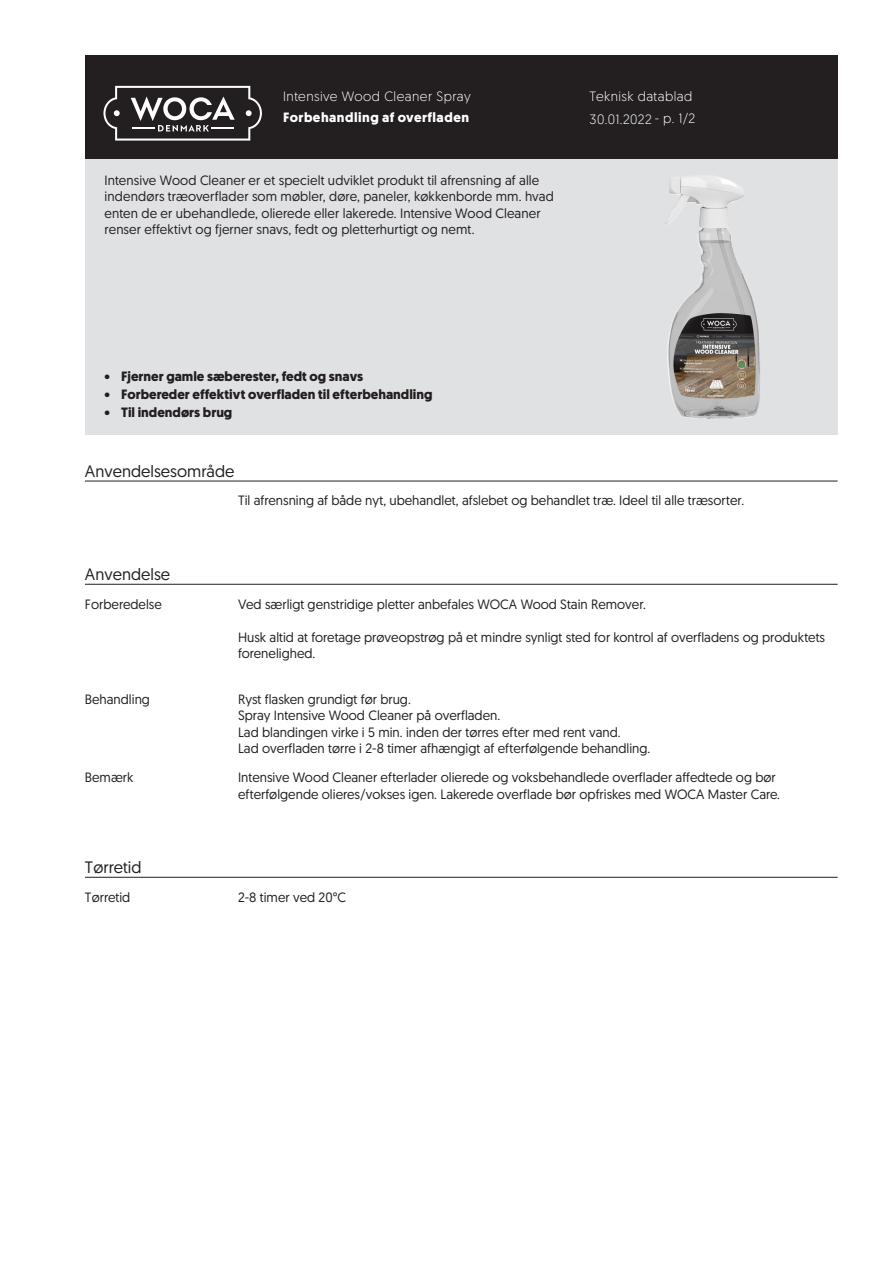
<style>
.page{position:relative;width:893px;height:1263px;background:#fff}
.page>*{position:absolute;margin:0;border:0;box-sizing:border-box;transform-origin:0 0}
.skyBodyHdn{font:16.5px "Geomanist";color:#231f20}
.skyBodyTxt{font:13.5px/16.5px "Geomanist";color:#231f20}
.skyRegularTxtBodytex{font:13.5px/16.5px "Geomanist";letter-spacing:.01em;color:#231f20}
.skyBulletBodytext{font:700 13.5px "Geomanist";color:#231f20}
.skyWhiteHdnBodytext{font:300 13.5px "Geomanist";letter-spacing:.03em;color:#fff}
.skyBodyCap{font:13.5px "Geomanist";color:#231f20}
.skyWhiteBoldHdnBodyt{font:700 13.5px "Geomanist";letter-spacing:.04em;color:#fff}
</style>
<div class="page">
<div style="left:85px;top:159px;width:753px;height:276px;background:#e0e1e3"></div>
<div style="left:85px;top:55px;width:753px;height:104px;background:#231f20"></div>
<hr style="left:85px;top:481px;width:753px;height:1px;background:#231f20">
<hr style="left:85px;top:584px;width:753px;height:1px;background:#231f20">
<hr style="left:85px;top:877px;width:753px;height:1px;background:#231f20">
<img style="left:665px;top:176px;width:95px;height:243px">
<svg style="left:103px;top:86px;width:159px;height:55px"></svg>
<p class="skyWhiteHdnBodytext" style="left:283px;top:87px;width:189px">Intensive Wood Cleaner Spray</p>
<p class="skyWhiteBoldHdnBodyt" style="left:283px;top:108px;width:187px">Forbehandling af overfladen</p>
<p class="skyRegularTxtBodytex" style="left:105px;top:171px;width:451px">Intensive Wood Cleaner er et specielt udviklet produkt til afrensning af alle indendørs træoverflader som møbler, døre, paneler, køkkenborde mm. hvad enten de er ubehandlede, olierede eller lakerede. Intensive Wood Cleaner renser effektivt og fjerner snavs, fedt og pletterhurtigt og nemt.</p>
<p class="skyWhiteHdnBodytext" style="left:590px;top:87px;width:104px">Teknisk datablad</p>
<p class="skyWhiteHdnBodytext" style="left:590px;top:110px;width:107px">30.01.2022 - p. 1/2</p>
<p class="skyBulletBodytext" style="left:105px;top:368px;width:260px">• Fjerner gamle sæberester, fedt og snavs</p>
<p class="skyBulletBodytext" style="left:105px;top:386px;width:329px">• Forbereder effektivt overfladen til efterbehandling</p>
<p class="skyBulletBodytext" style="left:105px;top:404px;width:129px">• Til indendørs brug</p>
<p class="skyBodyHdn" style="left:85px;top:460px;width:151px">Anvendelsesområde</p>
<p class="skyBodyTxt" style="left:238px;top:492px;width:508px">Til afrensning af både nyt, ubehandlet, afslebet og behandlet træ. Ideel til alle træsorter.</p>
<p class="skyBodyHdn" style="left:85px;top:563px;width:87px">Anvendelse</p>
<p class="skyBodyCap" style="left:85px;top:595px;width:78px">Forberedelse</p>
<p class="skyBodyTxt" style="left:238px;top:595px;width:409px">Ved særligt genstridige pletter anbefales WOCA Wood Stain Remover.</p>
<p class="skyBodyTxt" style="left:238px;top:628px;width:589px">Husk altid at foretage prøveopstrøg på et mindre synligt sted for kontrol af overfladens og produktets forenelighed.</p>
<p class="skyBodyCap" style="left:85px;top:690px;width:66px">Behandling</p>
<p class="skyBodyTxt" style="left:238px;top:690px;width:174px">Ryst flasken grundigt før brug.</p>
<p class="skyBodyTxt" style="left:238px;top:707px;width:264px">Spray Intensive Wood Cleaner på overfladen.</p>
<p class="skyBodyTxt" style="left:238px;top:723px;width:384px">Lad blandingen virke i 5 min. inden der tørres efter med rent vand.</p>
<p class="skyBodyTxt" style="left:238px;top:740px;width:414px">Lad overfladen tørre i 2-8 timer afhængigt af efterfølgende behandling.</p>
<p class="skyBodyCap" style="left:85px;top:768px;width:50px">Bemærk</p>
<p class="skyBodyTxt" style="left:238px;top:769px;width:544px">Intensive Wood Cleaner efterlader olierede og voksbehandlede overflader affedtede og bør efterfølgende olieres/vokses igen. Lakerede overflade bør opfriskes med WOCA Master Care.</p>
<p class="skyBodyHdn" style="left:85px;top:856px;width:58px">Tørretid</p>
<p class="skyBodyCap" style="left:85px;top:888px;width:47px">Tørretid</p>
<p class="skyBodyTxt" style="left:238px;top:888px;width:110px">2-8 timer ved 20°C</p>
</div>
